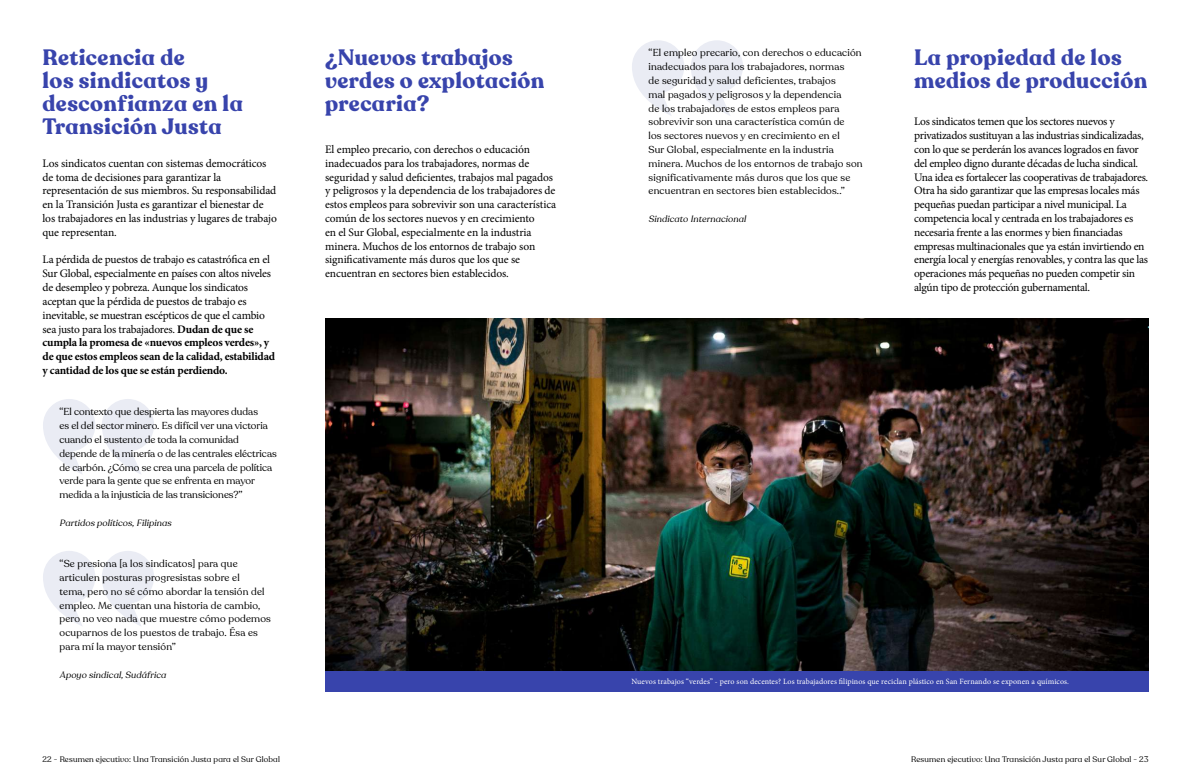
<style>
.page{position:relative;width:1191px;height:780px;background:#fff}
.page>*{position:absolute;margin:0;border:0;box-sizing:border-box;transform-origin:0 0}
.t1{font:249.1px "geeeki";color:#eaecf4}
.t2{font:700 22px/23px "Recoleta Alt";letter-spacing:.02em;color:#3844ac}
.t3{font:11.5px/13.8px "Minion Pro";letter-spacing:-.02em;color:#000}
.t4{font:10px/13.8px "Recoleta";letter-spacing:.02em;color:#000}
.t5{font:10px/13.8px "Recoleta";color:#000}
.t6{font:italic 9px "Recoleta Alt";color:#000}
.t7{font:8px "Minion Pro";letter-spacing:.01em;color:#fff}
.t8{font:8px "Recoleta Alt";letter-spacing:.02em;color:#000}
.s1{font-weight:700}
</style>
<div class="page">
<img style="left:325px;top:319px;width:823px;height:352px">
<div style="left:325px;top:671px;width:823px;height:20px;background:#3844ac"></div>
<h2 class="t2" style="left:43px;top:46px;width:202px">Reticencia de<br>los sindicatos y desconfianza en la<br>Transición Justa</h2>
<p class="t3" style="left:43px;top:156px;width:236px">Los sindicatos cuentan con sistemas democráticos de toma de decisiones para garantizar la representación de sus miembros. Su responsabilidad en la Transición Justa es garantizar el bienestar de los trabajadores en las industrias y lugares de trabajo que representan.</p>
<p class="t3" style="left:43px;top:253px;width:234px">La pérdida de puestos de trabajo es catastrófica en el Sur Global, especialmente en países con altos niveles de desempleo y pobreza. Aunque los sindicatos aceptan que la pérdida de puestos de trabajo es inevitable, se muestran escépticos de que el cambio sea justo para los trabajadores. <span class="s1">Dudan de que se cumpla la promesa de «nuevos empleos verdes», y de que estos empleos sean de la calidad, estabilidad y cantidad de los que se están perdiendo.</span></p>
<p class="t5" style="left:60px;top:405px;width:219px">“El contexto que despierta las mayores dudas<br>es el del sector minero. Es difícil ver una victoria cuando el sustento de toda la comunidad depende de la minería o de las centrales eléctricas de carbón. ¿Cómo se crea una parcela de política verde para la gente que se enfrenta en mayor medida a la injusticia de las transiciones?”</p>
<p class="t6" style="left:60px;top:517px;width:115px">Partidos políticos,Filipinas</p>
<p class="t4" style="left:60px;top:557px;width:213px">“Se presiona [a los sindicatos] para que articulen posturas progresistas sobre el<br>tema, pero no sé cómo abordar la tensión del empleo. Me cuentan una historia de cambio, pero no veo nada que muestre cómo podemos ocuparnos de los puestos de trabajo. Ésa es para mí la mayor tensión”</p>
<p class="t6" style="left:60px;top:669px;width:110px">Apoyo sindical,Sudáfrica</p>
<h1 class="t1" style="left:34px;top:341px;width:130px">“</h1>
<h1 class="t1" style="left:34px;top:493px;width:130px">“</h1>
<h2 class="t2" style="left:325px;top:46px;width:221px">¿Nuevos trabajos verdes o explotación precaria?</h2>
<p class="t3" style="left:325px;top:142px;width:232px">El empleo precario, con derechos o educación inadecuados para los trabajadores, normas de seguridad y salud deficientes, trabajos mal pagados y peligrosos y la dependencia de los trabajadores de estos empleos para sobrevivir son una característica común de los sectores nuevos y en crecimiento<br>en el Sur Global, especialmente en la industria minera. Muchos de los entornos de trabajo son significativamente más duros que los que se encuentran en sectores bien establecidos.</p>
<h1 class="t1" style="left:623px;top:-17px;width:130px">“</h1>
<p class="t4" style="left:648px;top:46px;width:216px">“El empleo precario, con derechos o educación inadecuados para los trabajadores, normas<br>de seguridad y salud deficientes, trabajos<br>mal pagados y peligrosos y la dependencia<br>de los trabajadores de estos empleos para sobrevivir son una característica común de<br>los sectores nuevos y en crecimiento en el<br>Sur Global, especialmente en la industria minera. Muchos de los entornos de trabajo son significativamente más duros que los que se encuentran en sectores bien establecidos..”</p>
<p class="t6" style="left:648px;top:213px;width:101px">Sindicato Internacional</p>
<h2 class="t2" style="left:914px;top:46px;width:235px">La propiedad de los medios de producción</h2>
<p class="t3" style="left:914px;top:115px;width:236px">Los sindicatos temen que los sectores nuevos y privatizados sustituyan a las industrias sindicalizadas, con lo que se perderán los avances logrados en favor del empleo digno durante décadas de lucha sindical.<br>Una idea es fortalecer las cooperativas de trabajadores.<br>Otra ha sido garantizar que las empresas locales más pequeñas puedan participar a nivel municipal. La competencia local y centrada en los trabajadores es necesaria frente a las enormes y bien financiadas empresas multinacionales que ya están invirtiendo en energía local y energías renovables, y contra las que las operaciones más pequeñas no pueden competir sin algún tipo de protección gubernamental.</p>
<p class="t7" style="left:631px;top:675px;width:439px">Nuevos trabajos “verdes” - pero son decentes? Los trabajadores filipinos que reciclan plástico en San Fernando se exponen a químicos.</p>
<p class="t8" style="left:43px;top:753px;width:239px">22 - Resumen ejecutivo: Una Transición Justa para el Sur Global</p>
<p class="t8" style="left:911px;top:753px;width:239px">Resumen ejecutivo: Una Transición Justa para el Sur Global - 23</p>
</div>
